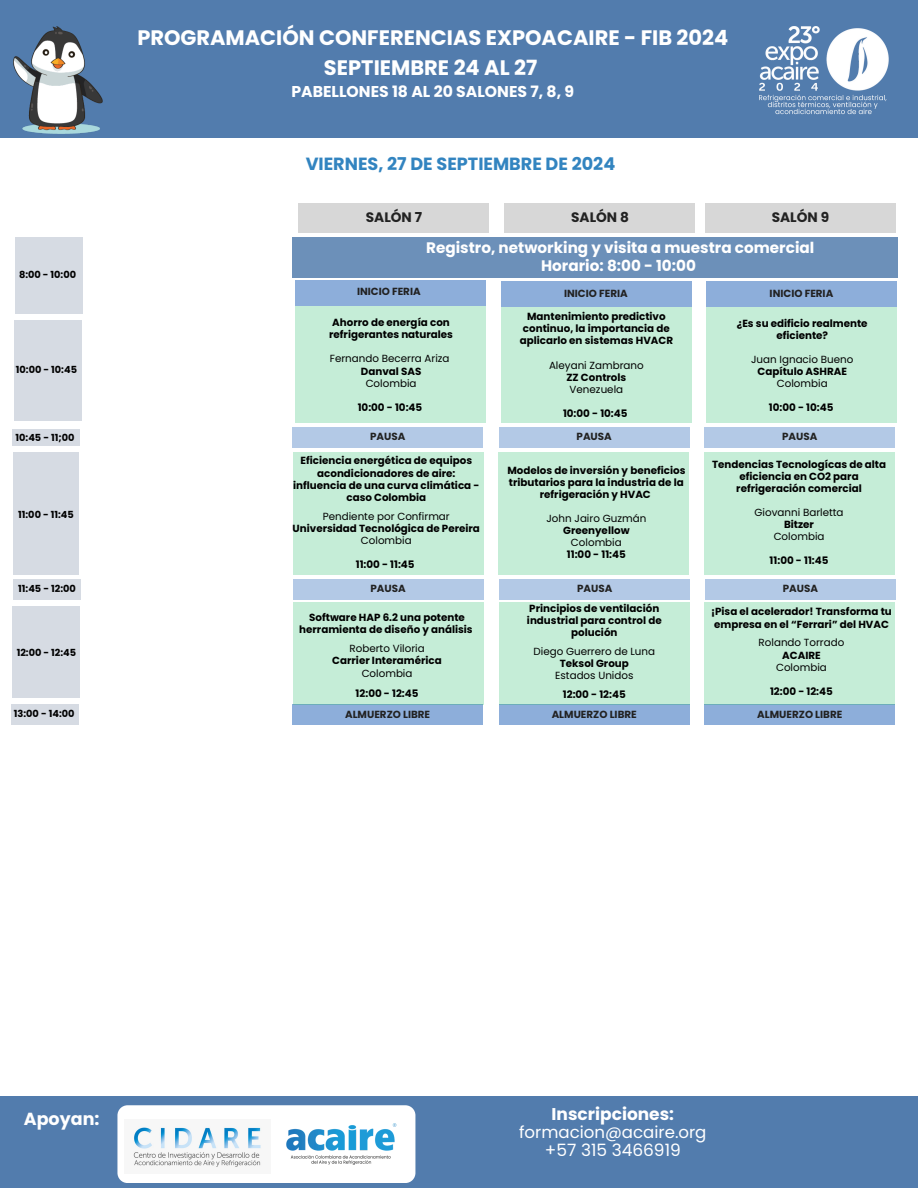
<style>
.page{position:relative;width:918px;height:1188px;background:#fff}
.page>*{position:absolute;margin:0;border:0;box-sizing:border-box;transform-origin:0 0}
.t1{font:700 21px/29.2px "Poppins";color:#fff;text-align:center}
.t2{font:700 17.7px "Poppins";color:#3284c0}
.t3{font:700 17.55px "Poppins";color:#fff}
.t4{font:700 16.95px "Poppins";color:#fff}
.t5{font:16.95px "Poppins";color:#fff}
.t6{font:16.65px "Poppins";color:#fff}
.t7{font:700 15.6px "Poppins";color:#fff}
.t8{font:700 15.15px/18px "Poppins";color:#fff;text-align:center}
.t9{font:700 13.65px "Poppins";color:#222}
.t10{font:700 10.35px/12px "Poppins";color:#000;text-align:center}
.t11{font:10.35px "Poppins";color:#000}
.t12{font:700 10.35px "Poppins";color:#222}
.t13{font:700 9.75px "Poppins";color:#000}
</style>
<div class="page">
<div style="left:293px;top:579px;width:191px;height:21px;background:#b3c9e6"></div>
<div style="left:292px;top:704px;width:191px;height:21px;background:#8daeda"></div>
<div style="left:499px;top:579px;width:191px;height:21px;background:#b3c9e6"></div>
<div style="left:499px;top:704px;width:191px;height:21px;background:#8daeda"></div>
<div style="left:704px;top:452px;width:191px;height:123px;background:#c5edd7"></div>
<div style="left:705px;top:579px;width:191px;height:21px;background:#b3c9e6"></div>
<div style="left:704px;top:704px;width:191px;height:21px;background:#8daeda"></div>
<div style="left:501px;top:307px;width:190px;height:116px;background:#c5edd7"></div>
<div style="left:498px;top:452px;width:191px;height:123px;background:#c5edd7"></div>
<div style="left:499px;top:602px;width:191px;height:102px;background:#c5edd7"></div>
<div style="left:704px;top:602px;width:190px;height:102px;background:#c5edd7"></div>
<div style="left:706px;top:307px;width:191px;height:116px;background:#c5edd7"></div>
<div style="left:293px;top:452px;width:191px;height:123px;background:#c5edd7"></div>
<div style="left:293px;top:602px;width:191px;height:102px;background:#c5edd7"></div>
<div style="left:295px;top:306px;width:191px;height:117px;background:#c5edd7"></div>
<div style="left:292px;top:427px;width:191px;height:21px;background:#b3c9e6"></div>
<div style="left:499px;top:427px;width:191px;height:21px;background:#b3c9e6"></div>
<div style="left:704px;top:427px;width:191px;height:21px;background:#b3c9e6"></div>
<div style="left:501px;top:281px;width:190px;height:26px;background:#8daeda"></div>
<div style="left:706px;top:281px;width:191px;height:26px;background:#8daeda"></div>
<div style="left:295px;top:280px;width:191px;height:26px;background:#8daeda"></div>
<div style="left:292px;top:238px;width:605px;height:40px;background:#6c90b9"></div>
<div style="left:0;top:0;width:918px;height:137px;background:#527cad"></div>
<img style="left:13px;top:26px;width:89px;height:107px">
<img style="left:759px;top:26px;width:130px;height:89px">
<div style="left:0;top:1096px;width:918px;height:92px;background:#527cad"></div>
<div style="left:117px;top:1105px;width:298px;height:78px;background:#fff"></div>
<img style="left:270px;top:1105px;width:138px;height:78px">
<img style="left:124px;top:1120px;width:146px;height:54px">
<div style="left:16px;top:238px;width:67px;height:76px;background:#d6dbe3"></div>
<div style="left:15px;top:320px;width:67px;height:101px;background:#d6dbe3"></div>
<div style="left:13px;top:452px;width:66px;height:123px;background:#d6dbe3"></div>
<div style="left:13px;top:579px;width:68px;height:20px;background:#d6dbe3"></div>
<div style="left:13px;top:607px;width:67px;height:91px;background:#d6dbe3"></div>
<div style="left:11px;top:704px;width:68px;height:21px;background:#d6dbe3"></div>
<div style="left:13px;top:429px;width:67px;height:16px;background:#d6dbe3"></div>
<div style="left:299px;top:203px;width:190px;height:29px;background:#d7d7d7"></div>
<div style="left:504px;top:203px;width:191px;height:29px;background:#d7d7d7"></div>
<div style="left:705px;top:203px;width:191px;height:29px;background:#d7d7d7"></div>
<p class="t1" style="left:137px;top:24px;width:593px">PROGRAMACIÓN CONFERENCIAS EXPOACAIRE - FIB 2024<br>SEPTIEMBRE 24 AL 27</p>
<p class="t7" style="left:292px;top:81px;width:284px">PABELLONES 18 AL 20 SALONES 7, 8, 9</p>
<p class="t2" style="left:306px;top:151px;width:311px">VIERNES, 27 DE SEPTIEMBRE DE 2024</p>
<p class="t13" style="left:19px;top:268px;width:59px">8:00 - 10:00</p>
<p class="t13" style="left:16px;top:363px;width:63px">10:00 - 10:45</p>
<p class="t13" style="left:16px;top:431px;width:60px">10:45 - 11;00</p>
<p class="t13" style="left:18px;top:508px;width:57px">11:00 - 11:45</p>
<p class="t13" style="left:18px;top:582px;width:59px">11:45 - 12:00</p>
<p class="t13" style="left:17px;top:646px;width:61px">12:00 - 12:45</p>
<p class="t13" style="left:14px;top:707px;width:62px">13:00 - 14:00</p>
<p class="t9" style="left:366px;top:208px;width:58px">SALÓN 7</p>
<p class="t9" style="left:571px;top:208px;width:59px">SALÓN 8</p>
<p class="t9" style="left:772px;top:208px;width:59px">SALÓN 9</p>
<p class="t8" style="left:426px;top:239px;width:390px">Registro, networking y visita a muestra comercial<br>Horario: 8:00 - 10:00</p>
<p class="t12" style="left:357px;top:284px;width:65px">INICIO FERIA</p>
<p class="t12" style="left:564px;top:286px;width:65px">INICIO FERIA</p>
<p class="t12" style="left:770px;top:286px;width:65px">INICIO FERIA</p>
<p class="t10" style="left:329px;top:317px;width:125px">Ahorro de energía con refrigerantes naturales</p>
<p class="t11" style="left:330px;top:352px;width:121px">Fernando Becerra Ariza</p>
<p class="t10" style="left:361px;top:365px;width:62px">Danval SAS</p>
<h3 class="t11" style="left:366px;top:376px;width:52px">Colombia</h3>
<h4 class="t10" style="left:358px;top:401px;width:66px">10:00 - 10:45</h4>
<p class="t10" style="left:520px;top:311px;width:155px">Mantenimiento predictivo continuo, la importancia de aplicarlo en sistemas HVACR</p>
<p class="t11" style="left:549px;top:358px;width:96px">Aleyani Zambrano</p>
<p class="t10" style="left:566px;top:371px;width:61px">ZZ Controls</p>
<p class="t11" style="left:570px;top:382px;width:55px">Venezuela</p>
<p class="t10" style="left:563px;top:407px;width:66px">10:00 - 10:45</p>
<p class="t10" style="left:737px;top:317px;width:132px">¿Es su edificio realmente eficiente?</p>
<p class="t11" style="left:751px;top:352px;width:104px">Juan Ignacio Bueno</p>
<p class="t10" style="left:757px;top:366px;width:91px">Capítulo ASHRAE</p>
<p class="t11" style="left:777px;top:376px;width:52px">Colombia</p>
<p class="t10" style="left:769px;top:402px;width:66px">10:00 - 10:45</p>
<p class="t12" style="left:370px;top:429px;width:37px">PAUSA</p>
<p class="t12" style="left:577px;top:429px;width:37px">PAUSA</p>
<p class="t12" style="left:782px;top:429px;width:37px">PAUSA</p>
<p class="t10" style="left:293px;top:455px;width:188px">Eficiencia energética de equipos acondicionadores de aire: influencia de una curva climática - caso Colombia</p>
<p class="t11" style="left:323px;top:509px;width:128px">Pendiente por Confirmar</p>
<p class="t10" style="left:293px;top:522px;width:189px">Universidad Tecnológica de Pereira</p>
<p class="t11" style="left:361px;top:533px;width:52px">Colombia</p>
<p class="t10" style="left:356px;top:559px;width:60px">11:00 - 11:45</p>
<p class="t12" style="left:371px;top:582px;width:37px">PAUSA</p>
<p class="t10" style="left:299px;top:612px;width:175px">Software HAP 6.2 una potente herramienta de diseño y análisis</p>
<p class="t11" style="left:350px;top:641px;width:77px">Roberto Viloria</p>
<p class="t10" style="left:332px;top:655px;width:111px">Carrier Interamérica</p>
<p class="t11" style="left:362px;top:666px;width:52px">Colombia</p>
<h6 class="t10" style="left:356px;top:688px;width:64px">12:00 - 12:45</h6>
<h1 class="t12" style="left:345px;top:707px;width:87px">ALMUERZO LIBRE</h1>
<p class="t10" style="left:507px;top:464px;width:180px">Modelos de inversión y beneficios tributarios para la industria de la refrigeración y HVAC</p>
<p class="t11" style="left:547px;top:511px;width:101px">John Jairo Guzmán</p>
<p class="t10" style="left:563px;top:524px;width:68px">Greenyellow</p>
<p class="t11" style="left:571px;top:535px;width:52px">Colombia</p>
<p class="t10" style="left:567px;top:548px;width:60px">11:00 - 11:45</p>
<p class="t12" style="left:577px;top:582px;width:37px">PAUSA</p>
<p class="t10" style="left:527px;top:602px;width:136px">Principios de ventilación industrial para control de polución</p>
<p class="t11" style="left:534px;top:644px;width:123px">Diego Guerrero de Luna</p>
<p class="t10" style="left:560px;top:658px;width:71px">Teksol Group</p>
<p class="t11" style="left:555px;top:669px;width:80px">Estados Unidos</p>
<p class="t10" style="left:563px;top:689px;width:64px">12:00 - 12:45</p>
<h5 class="t12" style="left:552px;top:707px;width:87px">ALMUERZO LIBRE</h5>
<p class="t10" style="left:712px;top:458px;width:176px">Tendencias Tecnologícas de alta eficiencia en CO2 para refrigeración comercial</p>
<p class="t11" style="left:755px;top:505px;width:91px">Giovanni Barletta</p>
<p class="t10" style="left:784px;top:518px;width:31px">Bitzer</p>
<p class="t11" style="left:774px;top:529px;width:52px">Colombia</p>
<p class="t10" style="left:770px;top:554px;width:60px">11:00 - 11:45</p>
<h2 class="t12" style="left:783px;top:582px;width:37px">PAUSA</h2>
<p class="t10" style="left:711px;top:606px;width:182px;text-align:left">¡Pisa el acelerador! Transforma tu empresa en el “Ferrari” del HVAC</p>
<p class="t11" style="left:759px;top:636px;width:87px">Rolando Torrado</p>
<p class="t10" style="left:782px;top:649px;width:40px">ACAIRE</p>
<p class="t11" style="left:776px;top:660px;width:52px">Colombia</p>
<p class="t10" style="left:770px;top:685px;width:64px">12:00 - 12:45</p>
<p class="t12" style="left:757px;top:707px;width:87px">ALMUERZO LIBRE</p>
<p class="t3" style="left:24px;top:1106px;width:77px">Apoyan:</p>
<p class="t4" style="left:552px;top:1102px;width:124px">Inscripciones:</p>
<p class="t6" style="left:519px;top:1121px;width:189px">formacion@acaire.org</p>
<p class="t5" style="left:545px;top:1138px;width:137px">+57 315 3466919</p>
</div>
